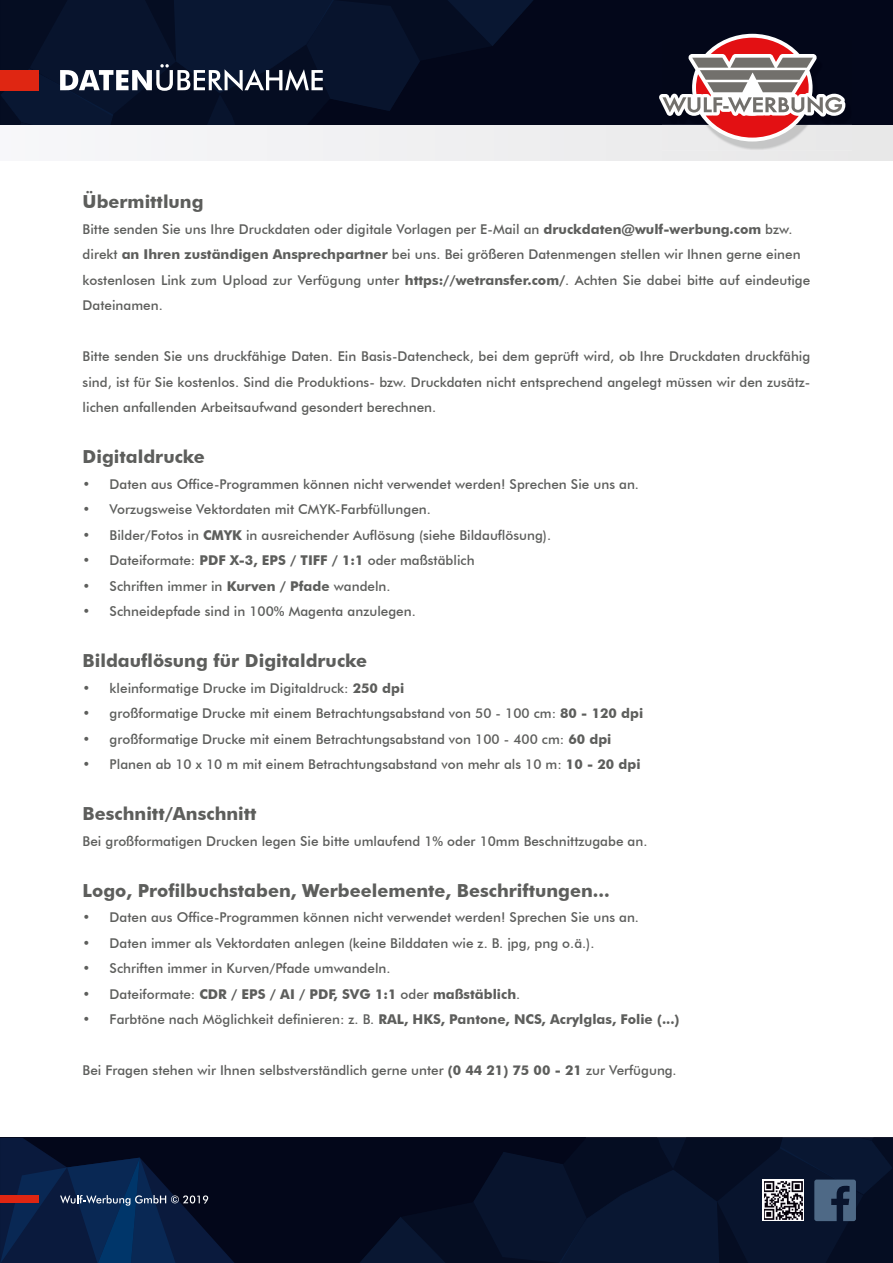
<style>
.page{position:relative;width:893px;height:1263px;background:#fff}
.page>*{position:absolute;margin:0;border:0;box-sizing:border-box;transform-origin:0 0}
.t1{font:700 18px "Futura BT";color:#5d5e5c}
.t2{font:500 13.5px/25.5px "Futura BT";color:#5d5e5c}
.t3{font:700 13.5px "Futura BT";color:#5d5e5c}
.s1{font-weight:700}
.s2{font-weight:500}
</style>
<div class="page">
<div style="left:0;top:1138px;width:893px;height:125px;background:#03071a"></div>
<img style="left:474px;top:1152px;width:91px;height:111px">
<img style="left:719px;top:1149px;width:144px;height:114px">
<img style="left:558px;top:1169px;width:161px;height:94px">
<img style="left:658px;top:1138px;width:28px;height:30px">
<img style="left:779px;top:1138px;width:114px;height:57px">
<img style="left:360px;top:1217px;width:86px;height:46px">
<div style="left:0;top:0;width:893px;height:125px;background:#03071a"></div>
<img style="left:328px;top:0;width:92px;height:111px">
<img style="left:30px;top:0;width:144px;height:114px">
<img style="left:174px;top:0;width:161px;height:94px">
<img style="left:207px;top:95px;width:28px;height:30px">
<img style="left:0;top:68px;width:114px;height:57px">
<img style="left:447px;top:0;width:86px;height:46px">
<div style="left:0;top:125px;width:893px;height:35px;background:#f0f0f2"></div>
<svg style="left:60px;top:64px;width:263px;height:27px"></svg>
<div style="left:0;top:70px;width:39px;height:20px;background:#df2612"></div>
<svg style="left:0;top:1138px;width:234px;height:125px"></svg>
<div style="left:0;top:1195px;width:39px;height:8px;background:#df2612"></div>
<img style="left:723px;top:103px;width:128px;height:47px">
<svg style="left:659px;top:34px;width:186px;height:107px"></svg>
<svg style="left:814px;top:1179px;width:42px;height:42px;background:#3f5773"></svg>
<svg style="left:762px;top:1179px;width:42px;height:42px"></svg>
<img style="left:764px;top:1181px;width:38px;height:38px">
<p class="t1" style="left:83px;top:191px;width:122px">Übermittlung</p>
<p class="t2" style="left:83px;top:216px;width:711px">Bitte senden Sie uns Ihre Druckdaten oder digitale Vorlagen per E-Mail an <span class="s1">druckdaten@wulf-werbung.com</span> bzw.</p>
<p class="t2" style="left:83px;top:242px;width:719px">direkt <span class="s1">an Ihren zuständigen Ansprechpartner</span> bei uns. Bei größeren Datenmengen stellen wir Ihnen gerne einen</p>
<p class="t2" style="left:83px;top:267px;width:729px">kostenlosen Link zum Upload zur Verfügung unter <span class="s1">https://wetransfer.com/</span>. Achten Sie dabei bitte auf eindeutige<br>Dateinamen.</p>
<p class="t2" style="left:83px;top:344px;width:729px;text-align:justify">Bitte senden Sie uns druckfähige Daten. Ein Basis-Datencheck, bei dem geprüft wird, ob Ihre Druckdaten druckfähig sind, ist für Sie kostenlos. Sind die Produktions- bzw. Druckdaten nicht entsprechend angelegt müssen wir den zusätz&shy;lichen anfallenden Arbeitsaufwand gesondert berechnen.</p>
<p class="t1" style="left:83px;top:446px;width:124px">Digitaldrucke</p>
<p class="t2" style="left:83px;top:471px;width:558px">• Daten aus Office-Programmen können nicht verwendet werden! Sprechen Sie uns an.</p>
<p class="t2" style="left:83px;top:497px;width:350px">• Vorzugsweise Vektordaten mit CMYK-Farbfüllungen.</p>
<p class="t2" style="left:83px;top:522px;width:470px">• Bilder/Fotos in <span class="s1">CMYK</span> in ausreichender Auflösung (siehe Bildauflösung).</p>
<p class="t2" style="left:83px;top:548px;width:393px">• Dateiformate: <span class="s1">PDF X-3, EPS / TIFF / 1:1</span> oder maßstäblich</p>
<p class="t2" style="left:83px;top:573px;width:309px">• Schriften immer in <span class="s1">Kurven / Pfade</span> wandeln.</p>
<p class="t2" style="left:83px;top:599px;width:335px">• Schneidepfade sind in 100% Magenta anzulegen.</p>
<p class="t1" style="left:83px;top:650px;width:286px">Bildauflösung für Digitaldrucke</p>
<p class="t2" style="left:83px;top:675px;width:323px">• kleinformatige Drucke im Digitaldruck: <span class="s1">250 dpi</span></p>
<p class="t2" style="left:83px;top:701px;width:562px">• großformatige Drucke mit einem Betrachtungsabstand von 50 - 100 cm: <span class="s1">80 - 120 dpi</span></p>
<p class="t2" style="left:83px;top:726px;width:530px">• großformatige Drucke mit einem Betrachtungsabstand von 100 - 400 cm: <span class="s1">60 dpi</span></p>
<p class="t2" style="left:83px;top:752px;width:559px">• Planen ab 10 x 10 m mit einem Betrachtungsabstand von mehr als 10 m: <span class="s1">10 - 20 dpi</span></p>
<p class="t1" style="left:83px;top:803px;width:175px">Beschnitt/Anschnitt</p>
<p class="t2" style="left:83px;top:828px;width:566px">Bei großformatigen Drucken legen Sie bitte umlaufend 1% oder 10mm Beschnittzugabe an.</p>
<p class="t1" style="left:83px;top:879px;width:529px">Logo, Profilbuchstaben, Werbeelemente, Beschriftungen...</p>
<p class="t2" style="left:83px;top:905px;width:558px">• Daten aus Office-Programmen können nicht verwendet werden! Sprechen Sie uns an.</p>
<p class="t2" style="left:83px;top:930px;width:513px">• Daten immer als Vektordaten anlegen (keine Bilddaten wie z. B. jpg, png o.ä.).</p>
<p class="t2" style="left:83px;top:956px;width:309px">• Schriften immer in Kurven/Pfade umwandeln.</p>
<p class="t3" style="left:83px;top:986px;width:439px"><span class="s2">• Dateiformate:</span> CDR / EPS / AI / PDF, SVG 1:1 <span class="s2">oder</span> maßstäblich<span class="s2">.</span></p>
<p class="t3" style="left:83px;top:1011px;width:598px"><span class="s2">• Farbtöne nach Möglichkeit definieren: z. B.</span> RAL, HKS, Pantone, NCS, Acrylglas, Folie (...)</p>
<p class="t2" style="left:83px;top:1058px;width:595px">Bei Fragen stehen wir Ihnen selbstverständlich gerne unter <span class="s1">(0 44 21) 75 00 - 21</span> zur Verfügung.</p>
</div>
